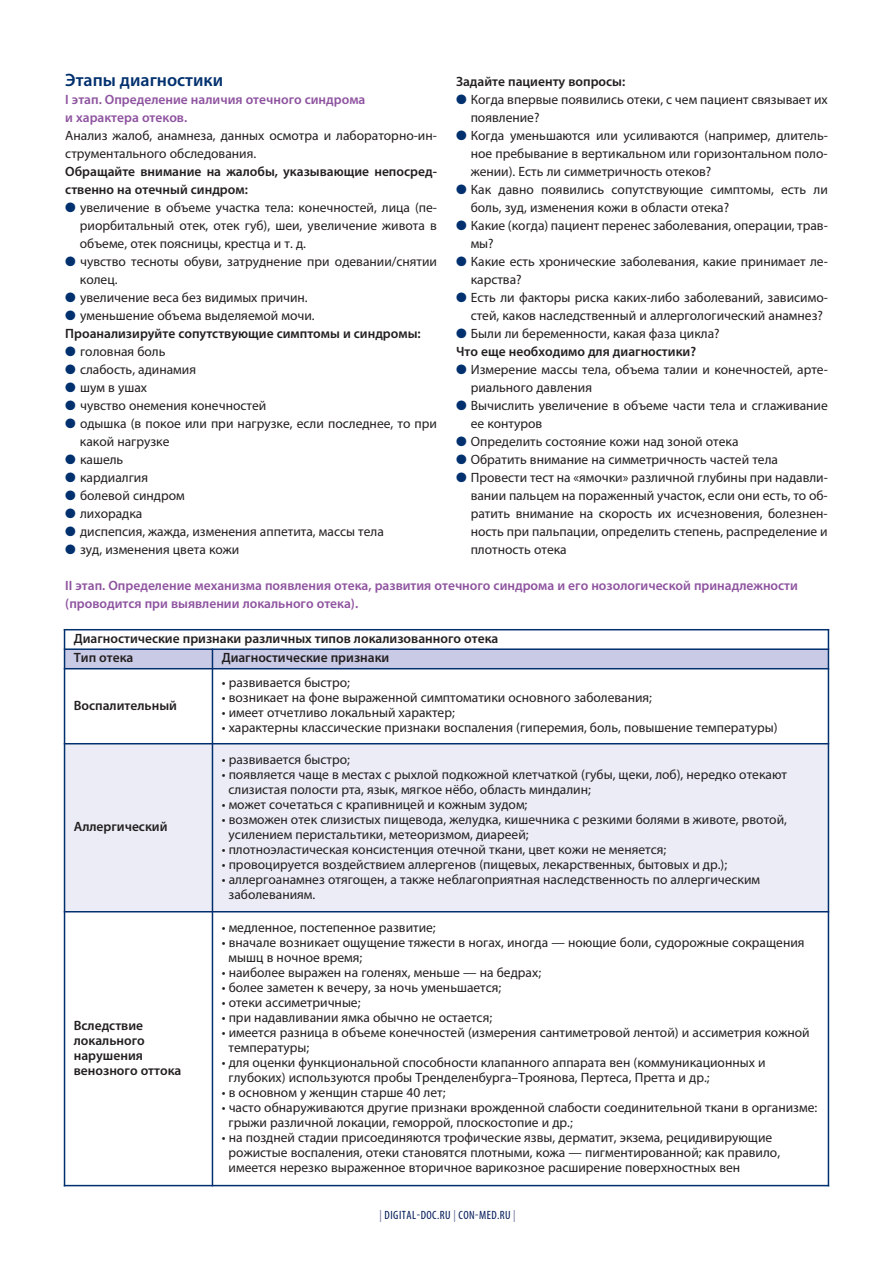
<style>
.page{position:relative;width:893px;height:1263px;background:#fff}
.page>*{position:absolute;margin:0;border:0;box-sizing:border-box;transform-origin:0 0}
.t1{font:600 18px "Myriad Pro";color:#01306e}
.t2{font:13.5px/18px "Myriad Pro";color:#231f20}
.t3{font:600 13.5px/15px "Myriad Pro";color:#231f20}
.t4{font:600 13.5px/18px "Myriad Pro";color:#8e539f}
.t5{font:condensed 12px "Myriad Pro";letter-spacing:.04em;color:#011958}
.s1{color:#01306e}
.s2{font-weight:400}
.s3{font-weight:600}
.s4{color:#666e9a}
</style>
<div class="page">
<div style="left:64px;top:649px;width:148px;height:20px;background:#c9cbe6"></div>
<div style="left:212px;top:649px;width:617px;height:20px;background:#c9cbe6"></div>
<div style="left:64px;top:744px;width:148px;height:168px;background:#ebecf6"></div>
<div style="left:212px;top:744px;width:617px;height:168px;background:#ebecf6"></div>
<hr style="left:64px;top:629px;width:1px;height:557px;background:#01306e">
<hr style="left:212px;top:648px;width:1px;height:538px;background:#01306e">
<hr style="left:828px;top:629px;width:1px;height:557px;background:#01306e">
<hr style="left:64px;top:629px;width:765px;height:1px;background:#01306e">
<hr style="left:64px;top:648px;width:765px;height:2px;background:#01306e">
<hr style="left:64px;top:668px;width:765px;height:1px;background:#01306e">
<hr style="left:64px;top:743px;width:765px;height:1px;background:#01306e">
<hr style="left:64px;top:911px;width:765px;height:1px;background:#01306e">
<hr style="left:64px;top:1185px;width:765px;height:1px;background:#01306e">
<h1 class="t1" style="left:65px;top:74px;width:159px">Этапы диагностики</h1>
<p class="t4" style="left:65px;top:92px;width:302px">I этап. Определение наличия отечного синдрома и характера отеков.</p>
<p class="t2" style="left:65px;top:128px;width:373px">Анализ жалоб, анамнеза, данных осмотра и лабораторно-ин&shy;струментального обследования.</p>
<p class="t3" style="left:65px;top:164px;width:373px;line-height:18px">Обращайте внимание на жалобы, указывающие непосред&shy;ственно на отечный синдром:</p>
<p class="t2" style="left:80px;top:200px;width:359px;text-align:justify;text-indent:-15px"><span class="s1">●</span> увеличение в объеме участка тела: конечностей, лица (пе&shy;риорбитальный отек, отек губ), шеи, увеличение живота в объеме, отек поясницы, крестца и т. д.</p>
<p class="t2" style="left:80px;top:254px;width:359px;text-indent:-15px"><span class="s1">●</span> чувство тесноты обуви, затруднение при одевании/снятии колец.</p>
<p class="t2" style="left:65px;top:290px;width:244px"><span class="s1">●</span> увеличение веса без видимых причин.</p>
<p class="t3" style="left:65px;top:308px;width:357px;line-height:18px"><span class="s1">●</span> <span class="s2">уменьшение объема выделяемой мочи.<br></span>Проанализируйте сопутствующие симптомы и синдромы:</p>
<p class="t2" style="left:65px;top:344px;width:102px"><span class="s1">●</span> головная боль</p>
<p class="t2" style="left:65px;top:362px;width:132px"><span class="s1">●</span> слабость, адинамия</p>
<p class="t2" style="left:65px;top:380px;width:83px"><span class="s1">●</span> шум в ушах</p>
<p class="t2" style="left:65px;top:398px;width:202px"><span class="s1">●</span> чувство онемения конечностей</p>
<p class="t2" style="left:80px;top:416px;width:359px;text-indent:-15px"><span class="s1">●</span> одышка (в покое или при нагрузке, если последнее, то при какой нагрузке</p>
<p class="t2" style="left:65px;top:452px;width:60px"><span class="s1">●</span> кашель</p>
<p class="t2" style="left:65px;top:470px;width:84px"><span class="s1">●</span> кардиалгия</p>
<p class="t2" style="left:65px;top:488px;width:121px"><span class="s1">●</span> болевой синдром</p>
<p class="t2" style="left:65px;top:506px;width:79px"><span class="s1">●</span> лихорадка</p>
<p class="t2" style="left:65px;top:524px;width:320px"><span class="s1">●</span> диспепсия, жажда, изменения аппетита, массы тела</p>
<p class="t2" style="left:65px;top:542px;width:176px"><span class="s1">●</span> зуд, изменения цвета кожи</p>
<p class="t3" style="left:456px;top:75px;width:171px">Задайте пациенту вопросы:</p>
<p class="t2" style="left:471px;top:92px;width:359px;text-indent:-15px"><span class="s1">●</span> Когда впервые появились отеки, с чем пациент связывает их появление?</p>
<p class="t2" style="left:471px;top:128px;width:359px;text-align:justify;text-indent:-15px"><span class="s1">●</span> Когда уменьшаются или усиливаются (например, длитель&shy;ное пребывание в вертикальном или горизонтальном поло&shy;жении). Есть ли симметричность отеков?</p>
<p class="t2" style="left:471px;top:182px;width:359px;text-indent:-15px"><span class="s1">●</span> Как давно появились сопутствующие симптомы, есть ли боль, зуд, изменения кожи в области отека?</p>
<p class="t2" style="left:471px;top:218px;width:359px;text-indent:-15px"><span class="s1">●</span> Какие (когда) пациент перенес заболевания, операции, трав&shy;мы?</p>
<p class="t2" style="left:471px;top:254px;width:359px;text-indent:-15px"><span class="s1">●</span> Какие есть хронические заболевания, какие принимает ле&shy;карства?</p>
<p class="t2" style="left:471px;top:290px;width:359px;text-indent:-15px"><span class="s1">●</span> Есть ли факторы риска каких-либо заболеваний, зависимо&shy;стей, каков наследственный и аллергологический анамнез?</p>
<p class="t2" style="left:456px;top:326px;width:265px"><span class="s1">●</span> Были ли беременности, какая фаза цикла?<br><span class="s3">Что еще необходимо для диагностики?</span></p>
<p class="t2" style="left:471px;top:362px;width:359px;text-indent:-15px"><span class="s1">●</span> Измерение массы тела, объема талии и конечностей, арте&shy;риального давления</p>
<p class="t2" style="left:471px;top:398px;width:359px;text-indent:-15px"><span class="s1">●</span> Вычислить увеличение в объеме части тела и сглаживание ее контуров</p>
<p class="t2" style="left:456px;top:434px;width:284px"><span class="s1">●</span> Определить состояние кожи над зоной отека</p>
<p class="t2" style="left:456px;top:452px;width:323px"><span class="s1">●</span> Обратить внимание на симметричность частей тела</p>
<p class="t2" style="left:471px;top:470px;width:359px;text-align:justify;text-indent:-15px"><span class="s1">●</span> Провести тест на «ямочки» различной глубины при надавли&shy;вании пальцем на пораженный участок, если они есть, то об&shy;ратить внимание на скорость их исчезновения, болезнен&shy;ность при пальпации, определить степень, распределение и плотность отека</p>
<p class="t4" style="left:65px;top:578px;width:734px">II этап. Определение механизма появления отека, развития отечного синдрома и его нозологической принадлежности (проводится при выявлении локального отека).</p>
<p class="t3" style="left:74px;top:630px;width:426px;line-height:19.5px">Диагностические признаки различных типов локализованного отека<br>Тип отека</p>
<p class="t3" style="left:222px;top:651px;width:169px">Диагностические признаки</p>
<p class="t3" style="left:74px;top:699px;width:105px">Воспалительный</p>
<p class="t3" style="left:74px;top:820px;width:95px">Аллергический</p>
<p class="t3" style="left:74px;top:1018px;width:109px">Вследствие локального нарушения венозного оттока</p>
<p class="t2" style="left:222px;top:675px;width:130px">• развивается быстро;</p>
<p class="t2" style="left:222px;top:690px;width:432px">• возникает на фоне выраженной симптоматики основного заболевания;</p>
<p class="t2" style="left:222px;top:705px;width:235px">• имеет отчетливо локальный характер;</p>
<p class="t2" style="left:222px;top:720px;width:557px">• характерны классические признаки воспаления (гиперемия, боль, повышение температуры)</p>
<p class="t2" style="left:222px;top:751px;width:130px">• развивается быстро;</p>
<p class="t2" style="left:229px;top:768px;width:560px;line-height:15px;text-indent:-7px">• появляется чаще в местах с рыхлой подкожной клетчаткой (губы, щеки, лоб), нередко отекают слизистая полости рта, язык, мягкое нёбо, область миндалин;</p>
<p class="t2" style="left:222px;top:796px;width:307px">• может сочетаться с крапивницей и кожным зудом;</p>
<p class="t2" style="left:229px;top:813px;width:560px;line-height:15px;text-indent:-7px">• возможен отек слизистых пищевода, желудка, кишечника с резкими болями в животе, рвотой, усилением перистальтики, метеоризмом, диареей;</p>
<p class="t2" style="left:222px;top:841px;width:446px">• плотноэластическая консистенция отечной ткани, цвет кожи не меняется;</p>
<p class="t2" style="left:222px;top:856px;width:507px">• провоцируется воздействием аллергенов (пищевых, лекарственных, бытовых и др.);</p>
<p class="t2" style="left:229px;top:873px;width:533px;line-height:15px;text-indent:-7px">• аллергоанамнез отягощен, а также неблагоприятная наследственность по аллергическим заболеваниям.</p>
<p class="t2" style="left:222px;top:919px;width:215px">• медленное, постепенное развитие;</p>
<p class="t2" style="left:229px;top:936px;width:577px;line-height:15px;text-indent:-7px">• вначале возникает ощущение тяжести в ногах, иногда — ноющие боли, судорожные сокращения мышц в ночное время;</p>
<p class="t2" style="left:222px;top:964px;width:321px">• наиболее выражен на голенях, меньше — на бедрах;</p>
<p class="t2" style="left:222px;top:979px;width:281px">• более заметен к вечеру, за ночь уменьшается;</p>
<p class="t2" style="left:222px;top:994px;width:140px">• отеки ассиметричные;</p>
<p class="t2" style="left:222px;top:1009px;width:272px">• при надавливании ямка обычно не остается;</p>
<p class="t2" style="left:229px;top:1026px;width:583px;line-height:15px;text-indent:-7px">• имеется разница в объеме конечностей (измерения сантиметровой лентой) и ассиметрия кожной температуры;</p>
<p class="t2" style="left:229px;top:1056px;width:539px;line-height:15px;text-indent:-7px">• для оценки функциональной способности клапанного аппарата вен (коммуникационных и глубоких) используются пробы Тренделенбурга–Троянова, Пертеса, Претта и др.;</p>
<p class="t2" style="left:222px;top:1084px;width:225px">• в основном у женщин старше 40 лет;</p>
<p class="t2" style="left:229px;top:1101px;width:590px;line-height:15px;text-indent:-7px">• часто обнаруживаются другие признаки врожденной слабости соединительной ткани в организме: грыжи различной локации, геморрой, плоскостопие и др.;</p>
<p class="t2" style="left:229px;top:1131px;width:553px;line-height:15px;text-indent:-7px">• на поздней стадии присоединяются трофические язвы, дерматит, экзема, рецидивирующие рожистые воспаления, отеки становятся плотными, кожа — пигментированной; как правило, имеется нерезко выраженное вторичное варикозное расширение поверхностных вен</p>
<p class="t5" style="left:380px;top:1211px;width:138px"><span class="s4">|</span> DIGITAL-DOC.RU <span class="s4">|</span> CON-MED.RU <span class="s4">|</span></p>
</div>
